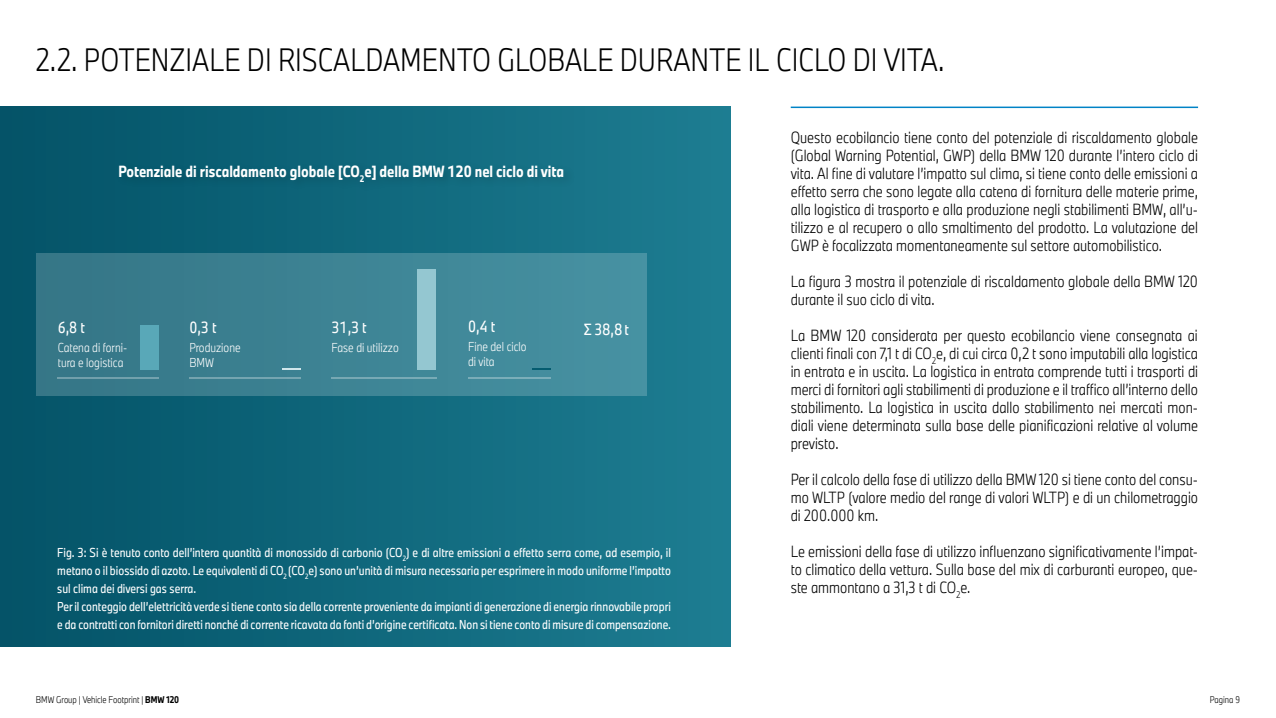
<style>
.page{position:relative;width:1276px;height:718px;background:#fff}
.page>*{position:absolute;margin:0;border:0;box-sizing:border-box;transform-origin:0 0}
.t1{font:300 30px "BMW Group TN Condensed Pro";color:#000}
.t2{font:300 15px/18px "BMW Group TN Condensed Pro";color:#000;text-align:justify}
.t3{font:700 15px "BMW Group TN Condensed";color:#fff}
.t4{font:15px "BMW Group TN Condensed";color:#fff}
.t5{font:15px "BMW Group TN Condensed Pro";color:#fff}
.t6{font:12px/18px "BMW Group TN Condensed Pro";color:#fff}
.t7{font:300 12px/14.4px "BMW Group TN Condensed";color:#fff}
.t8{font:300 9px "BMW Group TN Condensed Pro";color:#000}
.s1{font-weight:700}
</style>
<div class="page">
<div style="left:0;top:106px;width:731px;height:541px;background:linear-gradient(to right,#035267,#1d7d92)"></div>
<hr style="left:790px;top:106px;width:408px;height:2px;background:#0083c6">
<div style="left:36px;top:253px;width:611px;height:143px;background:linear-gradient(to right,#357586,#4792a2)"></div>
<svg style="left:532px;top:368px;width:19px;height:2px"></svg>
<div style="left:417px;top:269px;width:19px;height:101px;background:#94c7d1"></div>
<svg style="left:282px;top:367px;width:18px;height:2px"></svg>
<div style="left:140px;top:325px;width:19px;height:44px;background:#59a8b8"></div>
<hr style="left:58px;top:377px;width:101px;height:1px;background:#fff">
<hr style="left:189px;top:377px;width:111px;height:1px;background:#fff">
<hr style="left:332px;top:377px;width:104px;height:1px;background:#fff">
<hr style="left:468px;top:377px;width:83px;height:1px;background:#fff">
<div style="left:116px;top:161px;width:460px;height:33px;background:#000;opacity:.15"></div>
<h1 class="t1" style="left:36px;top:38px;width:910px">2.2. POTENZIALE DI RISCALDAMENTO GLOBALE DURANTE IL CICLO DI VITA.</h1>
<p class="t3" style="left:118px;top:160px;width:447px">Potenziale di riscaldamento globale [CO<sub>2</sub>e] della BMW 120 nel ciclo di vita</p>
<p class="t4" style="left:468px;top:316px;width:29px">0,4 t</p>
<p class="t7" style="left:468px;top:339px;width:60px">Fine del ciclo di vita</p>
<p class="t4" style="left:332px;top:317px;width:37px">31,3 t</p>
<p class="t7" style="left:332px;top:340px;width:69px">Fase di utilizzo</p>
<p class="t4" style="left:58px;top:317px;width:29px">6,8 t</p>
<p class="t5" style="left:584px;top:318px;width:47px">Σ 38,8t</p>
<p class="t7" style="left:58px;top:340px;width:71px">Catena di forni&shy;tura e logistica</p>
<p class="t4" style="left:189px;top:317px;width:29px">0,3 t</p>
<p class="t7" style="left:189px;top:340px;width:53px">Produzione<br>BMW</p>
<p class="t6" style="left:57px;top:543px;width:615px">Fig. 3: Si è tenuto conto dell’intera quantità di monossido di carbonio (CO<sub>2</sub>) e di altre emissioni a effetto serra come, ad esempio, il metano o il biossido di azoto. Le equivalenti di CO<sub>2</sub> (CO<sub>2</sub>e) sono un’unità di misura necessaria per esprimere in modo uniforme l’impatto sul clima dei diversi gas serra.<br>Per il conteggio dell’elettricità verde si tiene conto sia della corrente proveniente da impianti di generazione di energia rinnovabile propri e da contratti con fornitori diretti nonché di corrente ricavata da fonti d’origine certificata. Non si tiene conto di misure di compensazione.</p>
<p class="t2" style="left:790px;top:127px;width:409px">Questo ecobilancio tiene conto del potenziale di riscaldamento globale (Global Warning Potential, GWP) della BMW 120 durante l’intero ciclo di vita. Al fine di valutare l’impatto sul clima, si tiene conto delle emissioni a effetto serra che sono legate alla catena di fornitura delle materie prime, alla logistica di trasporto e alla produzione negli stabilimenti BMW, all’u&shy;tilizzo e al recupero o allo smaltimento del prodotto. La valutazione del GWP è focalizzata momentaneamente sul settore automobilistico.</p>
<p class="t2" style="left:790px;top:271px;width:409px">La figura 3 mostra il potenziale di riscaldamento globale della BMW 120 durante il suo ciclo di vita.</p>
<p class="t2" style="left:790px;top:325px;width:409px">La BMW 120 considerata per questo ecobilancio viene consegnata ai clienti finali con 7,1 t di CO<sub>2</sub>e, di cui circa 0,2 t sono imputabili alla logistica in entrata e in uscita. La logistica in entrata comprende tutti i trasporti di merci di fornitori agli stabilimenti di produzione e il traffico all’interno dello stabilimento. La logistica in uscita dallo stabilimento nei mercati mon&shy;diali viene determinata sulla base delle pianificazioni relative al volume previsto.</p>
<p class="t2" style="left:790px;top:469px;width:409px">Per il calcolo della fase di utilizzo della BMW 120 si tiene conto del consu&shy;mo WLTP (valore medio del range di valori WLTP) e di un chilometraggio di 200.000 km.</p>
<p class="t2" style="left:790px;top:541px;width:409px">Le emissioni della fase di utilizzo influenzano significativamente l’impat&shy;to climatico della vettura. Sulla base del mix di carburanti europeo, que&shy;ste ammontano a 31,3 t di CO<sub>2</sub>e.</p>
<p class="t8" style="left:36px;top:693px;width:145px">BMW Group | Vehicle Footprint | <span class="s1">BMW 120</span></p>
<p class="t8" style="left:1209px;top:693px;width:32px">Pagina 9</p>
</div>
